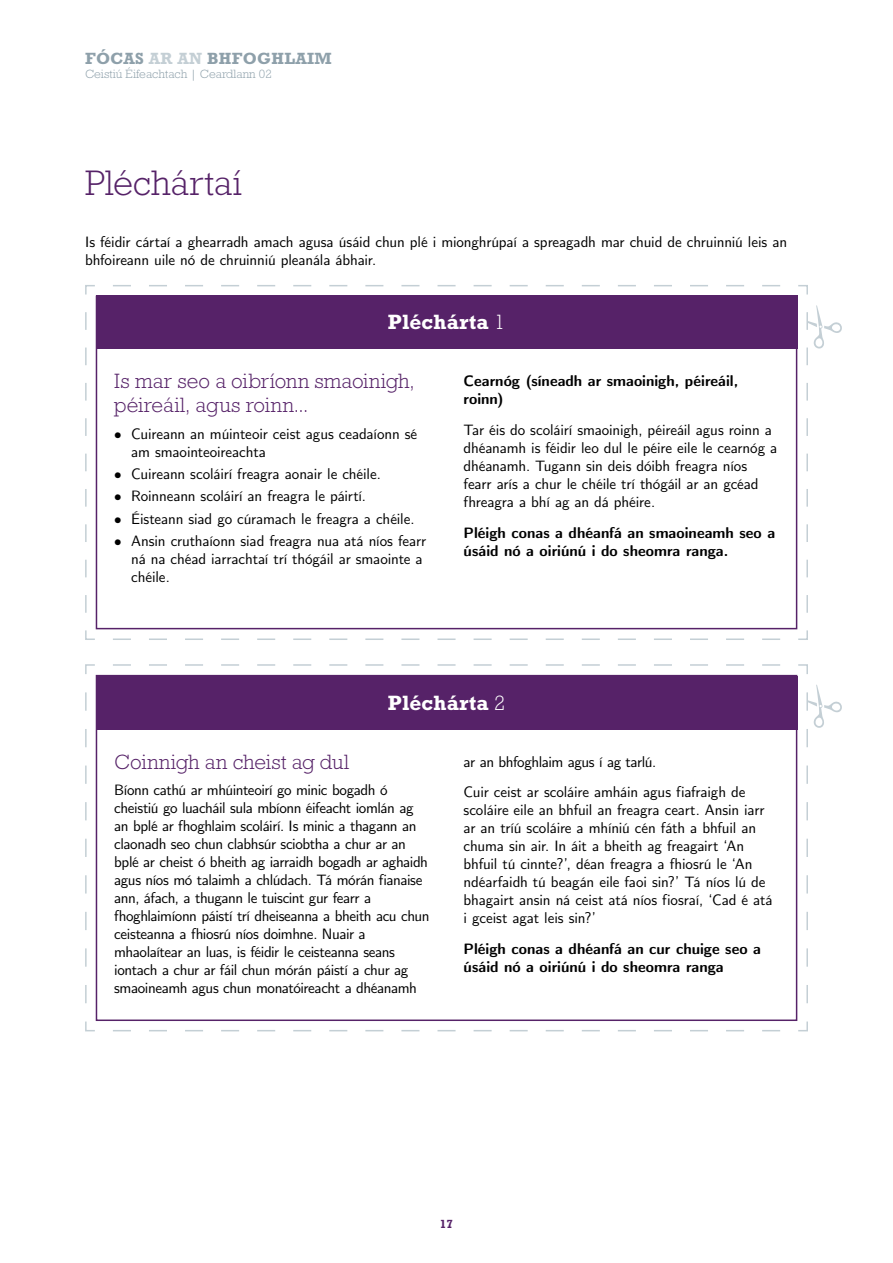
<style>
.page{position:relative;width:893px;height:1263px;background:#fff}
.page>*{position:absolute;margin:0;border:0;box-sizing:border-box;transform-origin:0 0}
.t1{font:300 36px "Rockwell Std";color:#562268}
.t2{font:300 21px/24px "Rockwell Std";color:#562268}
.t3{font:700 21px "Rockwell Std";letter-spacing:.005em;color:#fff}
.t4{font:700 16.5px "Rockwell Std";letter-spacing:.02em;color:#8ea0aa}
.t5{font:15px/18px "CMU Sans Serif";letter-spacing:-.015em;color:#000}
.t6{font:700 15px/18px "CMU Sans Serif";color:#000}
.t7{font:300 12.15px "Rockwell Std";letter-spacing:.005em;color:#8ea0aa}
.t8{font:700 12px "Rockwell Std";color:#562268}
.s1{color:#c4cfd5}
.s2{font-weight:300}
</style>
<div class="page">
<svg style="left:809px;top:305px;width:33px;height:44px"></svg>
<svg style="left:85px;top:285px;width:724px;height:355px"></svg>
<svg style="left:809px;top:684px;width:33px;height:44px"></svg>
<svg style="left:85px;top:664px;width:724px;height:368px"></svg>
<div style="left:96px;top:296px;width:701px;height:53px;background:#562268"></div>
<div style="left:96px;top:676px;width:701px;height:53px;background:#562268"></div>
<p class="t4" style="left:85px;top:48px;width:248px">FÓCAS <span class="s1">AR AN</span> BHFOGHLAIM</p>
<p class="t7" style="left:85px;top:67px;width:188px">Ceistiú Éifeachtach | Ceardlann 02</p>
<h1 class="t1" style="left:85px;top:162px;width:158px">Pléchártaí</h1>
<p class="t5" style="left:85px;top:233px;width:703px">Is féidir cártaí a ghearradh amach agusa úsáid chun plé i mionghrúpaí a spreagadh mar chuid de chruinniú leis an bhfoireann uile nó de chruinniú pleanála ábhair.</p>
<h2 class="t3" style="left:388px;top:310px;width:119px">PLÉCHÁRTA <span class="s2">1</span></h2>
<h2 class="t2" style="left:114px;top:369px;width:302px">Is mar seo a oibríonn smaoinigh, péireáil, agus roinn...</h2>
<p class="t5" style="left:131px;top:425px;width:287px;text-indent:-17px">• Cuireann an múinteoir ceist agus ceadaíonn sé am smaointeoireachta</p>
<p class="t5" style="left:114px;top:466px;width:268px">• Cuireann scoláirí freagra aonair le chéile.</p>
<p class="t5" style="left:114px;top:488px;width:253px">• Roinneann scoláirí an freagra le páirtí.</p>
<p class="t5" style="left:114px;top:510px;width:302px">• Éisteann siad go cúramach le freagra a chéile.</p>
<p class="t5" style="left:131px;top:532px;width:296px;text-indent:-17px">• Ansin cruthaíonn siad freagra nua atá níos fearr ná na chéad iarrachtaí trí thógáil ar smaointe a chéile.</p>
<p class="t6" style="left:464px;top:372px;width:276px">Cearnóg (síneadh ar smaoinigh, péireáil, roinn)</p>
<p class="t5" style="left:464px;top:421px;width:315px">Tar éis do scoláirí smaoinigh, péireáil agus roinn a dhéanamh is féidir leo dul le péire eile le cearnóg a dhéanamh. Tugann sin deis dóibh freagra níos fearr arís a chur le chéile trí thógáil ar an gcéad fhreagra a bhí ag an dá phéire.</p>
<p class="t6" style="left:464px;top:524px;width:313px">Pléigh conas a dhéanfá an smaoineamh seo a úsáid nó a oiriúnú i do sheomra ranga.</p>
<h2 class="t3" style="left:388px;top:690px;width:119px">PLÉCHÁRTA <span class="s2">2</span></h2>
<h2 class="t2" style="left:114px;top:750px;width:236px">Coinnigh an cheist ag dul</h2>
<p class="t5" style="left:114px;top:782px;width:317px">Bíonn cathú ar mhúinteoirí go minic bogadh ó cheistiú go luacháil sula mbíonn éifeacht iomlán ag an bplé ar fhoghlaim scoláirí. Is minic a thagann an claonadh seo chun clabhsúr sciobtha a chur ar an bplé ar cheist ó bheith ag iarraidh bogadh ar aghaidh agus níos mó talaimh a chlúdach. Tá mórán fianaise ann, áfach, a thugann le tuiscint gur fearr a fhoghlaimíonn páistí trí dheiseanna a bheith acu chun ceisteanna a fhiosrú níos doimhne. Nuair a mhaolaítear an luas, is féidir le ceisteanna seans iontach a chur ar fáil chun mórán páistí a chur ag smaoineamh agus chun monatóireacht a dhéanamh</p>
<p class="t5" style="left:464px;top:747px;width:283px;line-height:30.8px">ar an bhfoghlaim agus í ag tarlú.<br>Cuir ceist ar scoláire amháin agus fiafraigh de</p>
<p class="t5" style="left:464px;top:802px;width:311px">scoláire eile an bhfuil an freagra ceart. Ansin iarr ar an tríú scoláire a mhíniú cén fáth a bhfuil an chuma sin air. In áit a bheith ag freagairt ‘An bhfuil tú cinnte?’, déan freagra a fhiosrú le ‘An ndéarfaidh tú beagán eile faoi sin?’ Tá níos lú de bhagairt ansin ná ceist atá níos fiosraí, ‘Cad é atá i gceist agat leis sin?’</p>
<p class="t6" style="left:464px;top:940px;width:299px">Pléigh conas a dhéanfá an cur chuige seo a úsáid nó a oiriúnú i do sheomra ranga</p>
<p class="t8" style="left:440px;top:1217px;width:15px">17</p>
</div>
